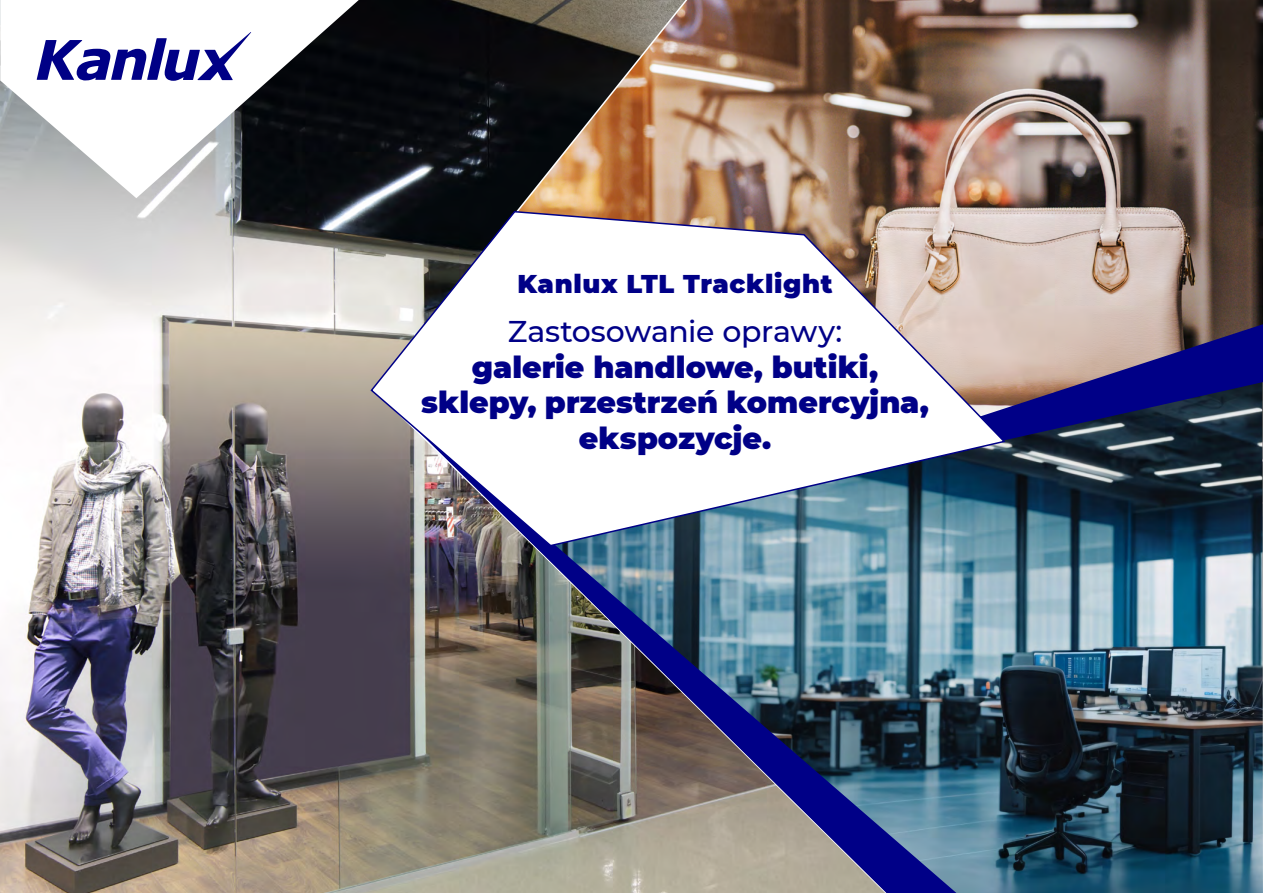
<style>
.page{position:relative;width:1263px;height:893px;background:#fff}
.page>*{position:absolute;margin:0;border:0;box-sizing:border-box;transform-origin:0 0}
.t1{font:900 30px/35.7px "Montserrat";color:#000087;text-align:center}
.t2{font:500 30px "Montserrat";letter-spacing:-.01em;color:#000087}
.t3{font:900 25.65px "Montserrat";letter-spacing:.025em;color:#000087}
</style>
<div class="page">
<img style="left:0;top:0;width:373px;height:893px">
<img style="left:373px;top:0;width:890px;height:893px">
<img style="left:956px;top:511px;width:307px;height:382px">
<img style="left:377px;top:548px;width:579px;height:345px">
<svg style="left:1007px;top:324px;width:256px;height:187px;background:#3f4265"></svg>
<svg style="left:0;top:0;width:359px;height:198px"></svg>
<svg style="left:37px;top:32px;width:214px;height:49px"></svg>
<img style="left:369px;top:210px;width:638px;height:338px">
<p class="t3" style="left:517px;top:265px;width:317px">Kanlux LTL Tracklight</p>
<p class="t2" style="left:508px;top:310px;width:336px">Zastosowanie oprawy:</p>
<p class="t1" style="left:421px;top:347px;width:509px">galerie handlowe, butiki, sklepy, przestrzeń komercyjna, ekspozycje.</p>
</div>
